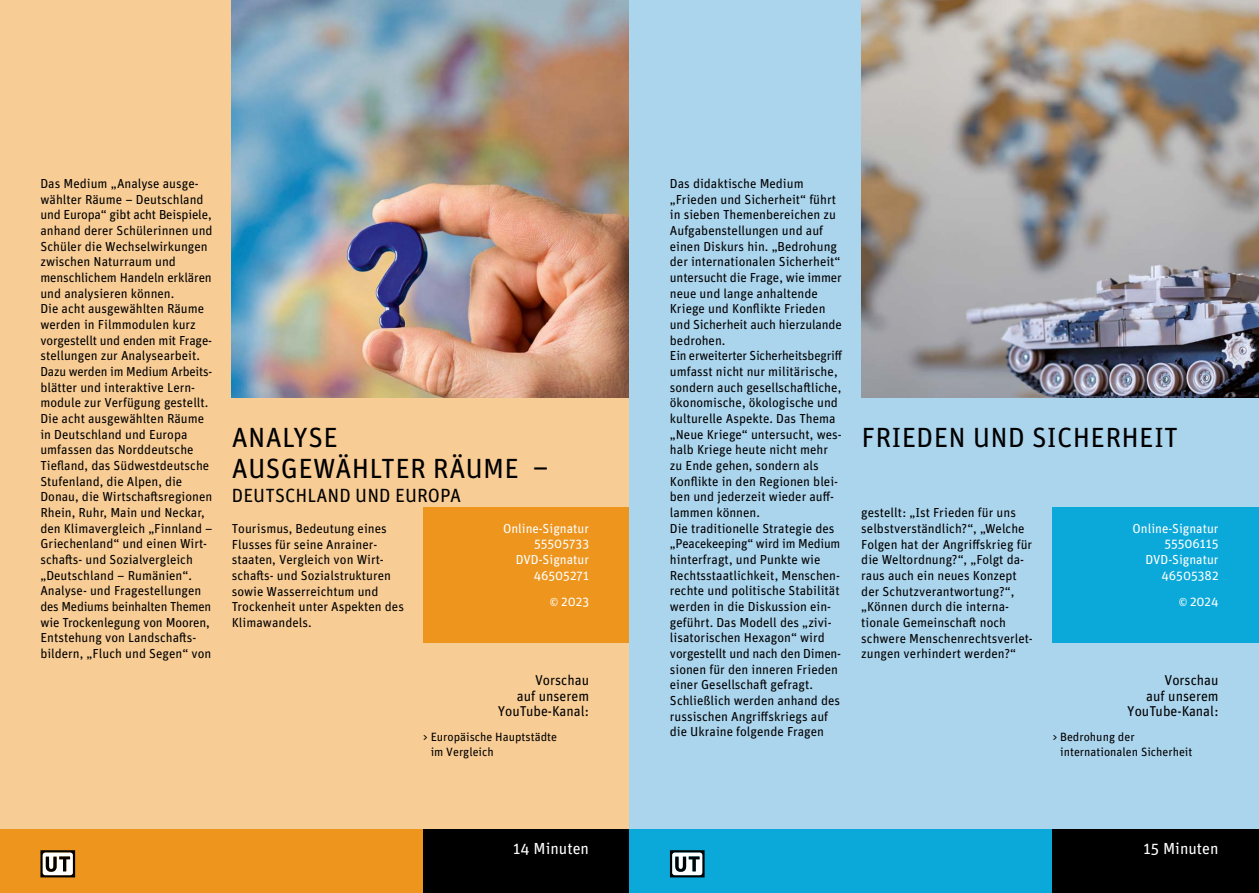
<style>
.page{position:relative;width:1259px;height:893px;background:#fff}
.page>*{position:absolute;margin:0;border:0;box-sizing:border-box;transform-origin:0 0}
.t1{font:27.75px/30.8px "Unit OT";letter-spacing:.01em;color:#000}
.t2{font:19.2px "Unit OT";color:#000}
.t3{font:16.05px "Unit OT";color:#fff}
.t4{font:14.25px/15.8px "Unit OT";color:#000;text-align:right}
.t5{font:13.05px/15.6px "Unit OT";color:#000}
.t6{font:13.05px/15.6px "Unit OT";color:#fff;text-align:right}
.t7{font:12px/14.4px "Unit OT";color:#000}
.s1{font-size:11.25px}
</style>
<div class="page">
<div style="left:0;top:0;width:629px;height:843px;background:#f8cc95"></div>
<div style="left:423px;top:507px;width:219px;height:135px;background:#ed951d"></div>
<div style="left:0;top:829px;width:423px;height:64px;background:#ed951d"></div>
<div style="left:423px;top:829px;width:206px;height:64px;background:#000"></div>
<svg style="left:40px;top:850px;width:35px;height:27px"></svg>
<img style="left:232px;top:0;width:397px;height:398px">
<div style="left:629px;top:0;width:630px;height:843px;background:#abd4ed"></div>
<div style="left:1052px;top:507px;width:207px;height:135px;background:#0ba9d9"></div>
<div style="left:629px;top:829px;width:423px;height:64px;background:#0ba9d9"></div>
<div style="left:1052px;top:829px;width:207px;height:64px;background:#000"></div>
<svg style="left:670px;top:850px;width:34px;height:27px"></svg>
<img style="left:861px;top:0;width:398px;height:398px">
<p class="t5" style="left:40px;top:175px;width:174px">Das Medium „Analyse ausge&shy;wählter Räume – Deutschland und Europa“ gibt acht Beispiele, anhand derer Schülerinnen und<br>Schüler die Wechselwirkungen zwischen Naturraum und menschlichem Handeln erklären und analysieren können.<br>Die acht ausgewählten Räume werden in Filmmodulen kurz vorgestellt und enden mit Frage&shy;stellungen zur Analysearbeit.<br>Dazu werden im Medium Arbeits&shy;blätter und interaktive Lern&shy;module zur Verfügung gestellt.<br>Die acht ausgewählten Räume in Deutschland und Europa umfassen das Norddeutsche<br>Tiefland, das Südwestdeutsche<br>Stufenland, die Alpen, die<br>Donau, die Wirtschaftsregionen<br>Rhein, Ruhr, Main und Neckar, den Klimavergleich „Finnland –<br>Griechenland“ und einen Wirt&shy;schafts- und Sozialvergleich „Deutschland – Rumänien“.<br>Analyse- und Fragestellungen des Mediums beinhalten Themen wie Trockenlegung von Mooren,<br>Entstehung von Landschafts&shy;bildern, „Fluch und Segen“ von</p>
<h1 class="t1" style="left:232px;top:422px;width:318px">ANALYSE<br>AUSGEWÄHLTER RÄUME –</h1>
<h2 class="t2" style="left:232px;top:484px;width:231px">DEUTSCHLAND UND EUROPA</h2>
<p class="t5" style="left:232px;top:521px;width:174px">Tourismus, Bedeutung eines<br>Flusses für seine Anrainer&shy;staaten, Vergleich von Wirt&shy;schafts- und Sozialstrukturen sowie Wasserreichtum und<br>Trockenheit unter Aspekten des<br>Klimawandels.</p>
<p class="t6" style="left:503px;top:520px;width:88px">Online-Signatur<br>55505733<br>DVD-Signatur<br>46505271</p>
<p class="t6" style="left:550px;top:593px;width:41px"><span class="s1">©</span> 2023</p>
<p class="t4" style="left:498px;top:672px;width:93px">Vorschau<br>auf unserem<br>YouTube-Kanal:</p>
<p class="t7" style="left:431px;top:730px;width:128px;text-indent:-7px">&gt; Europäische Hauptstädte im Vergleich</p>
<p class="t3" style="left:513px;top:838px;width:77px">14 Minuten</p>
<p class="t5" style="left:670px;top:175px;width:174px">Das didaktische Medium „Frieden und Sicherheit“ führt in sieben Themenbereichen zu<br>Aufgabenstellungen und auf einen Diskurs hin. „Bedrohung der internationalen Sicherheit“ untersucht die Frage, wie immer neue und lange anhaltende<br>Kriege und Konflikte Frieden und Sicherheit auch hierzulande bedrohen.<br>Ein erweiterter Sicherheitsbegriff umfasst nicht nur militärische, sondern auch gesellschaftliche, ökonomische, ökologische und kulturelle Aspekte. Das Thema „Neue Kriege“ untersucht, wes&shy;halb Kriege heute nicht mehr zu Ende gehen, sondern als<br>Konflikte in den Regionen blei&shy;ben und jederzeit wieder auff&shy;lammen können.<br>Die traditionelle Strategie des „Peacekeeping“ wird im Medium hinterfragt, und Punkte wie<br>Rechtsstaatlichkeit, Menschen&shy;rechte und politische Stabilität werden in die Diskussion ein&shy;geführt. Das Modell des „zivi&shy;lisatorischen Hexagon“ wird vorgestellt und nach den Dimen&shy;sionen für den inneren Frieden einer Gesellschaft gefragt.<br>Schließlich werden anhand des russischen Angriffskriegs auf die Ukraine folgende Fragen</p>
<h1 class="t1" style="left:861px;top:422px;width:318px">FRIEDEN UND SICHERHEIT</h1>
<p class="t5" style="left:861px;top:505px;width:173px">gestellt: „Ist Frieden für uns selbstverständlich?“, „Welche<br>Folgen hat der Angriffskrieg für die Weltordnung?“, „Folgt da&shy;raus auch ein neues Konzept der Schutzverantwortung?“, „Können durch die interna&shy;tionale Gemeinschaft noch schwere Menschenrechtsverlet&shy;zungen verhindert werden?“</p>
<p class="t6" style="left:1132px;top:520px;width:88px">Online-Signatur<br>55506115<br>DVD-Signatur<br>46505382</p>
<p class="t6" style="left:1178px;top:593px;width:41px"><span class="s1">©</span> 2024</p>
<p class="t4" style="left:1127px;top:672px;width:93px">Vorschau<br>auf unserem<br>YouTube-Kanal:</p>
<p class="t7" style="left:1060px;top:730px;width:134px;text-indent:-7px">&gt; Bedrohung der internationalen Sicherheit</p>
<p class="t3" style="left:1143px;top:838px;width:76px">15 Minuten</p>
</div>
